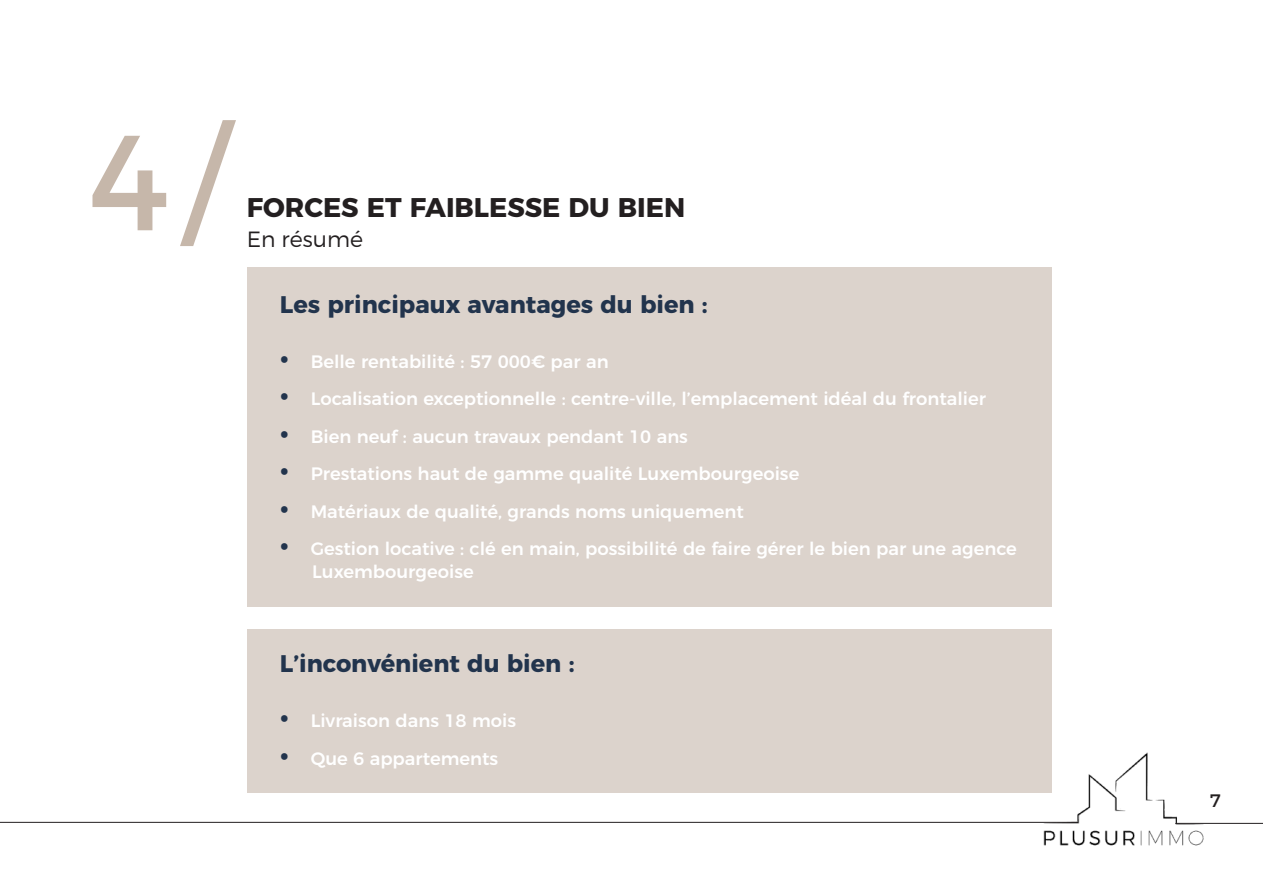
<style>
.page{position:relative;width:1263px;height:893px;background:#fff}
.page>*{position:absolute;margin:0;border:0;box-sizing:border-box;transform-origin:0 0}
.t1{font:135px "Montserrat";color:#c6b7aa}
.t2{font:700 27px "Montserrat";color:#231f20}
.t3{font:700 24px "Montserrat";color:#22344d}
.t4{font:300 22.05px "Montserrat";color:#231f20}
.t5{font:500 18px/22.5px "Montserrat";color:#fff}
.t6{font:18px "Montserrat";color:#231f20}
.s1{font-size:31.5px;color:#22344d}
</style>
<div class="page">
<div style="left:247px;top:629px;width:804px;height:164px;background:#dcd3cc"></div>
<div style="left:247px;top:267px;width:804px;height:340px;background:#dcd3cc"></div>
<img style="left:1040px;top:748px;width:169px;height:98px">
<hr style="left:0;top:822px;width:1078px;height:1px;background:#231f20">
<hr style="left:1175px;top:823px;width:88px;height:1px;background:#231f20">
<h1 class="t1" style="left:88px;top:74px;width:141px">4 /</h1>
<h2 class="t2" style="left:247px;top:186px;width:440px">FORCES ET FAIBLESSE DU BIEN</h2>
<p class="t4" style="left:247px;top:226px;width:118px">En résumé</p>
<h3 class="t3" style="left:280px;top:285px;width:429px">Les principaux avantages du bien :</h3>
<p class="t5" style="left:280px;top:348px;width:330px"><span class="s1">•</span> Belle rentabilité : 57 000€ par an</p>
<p class="t5" style="left:280px;top:386px;width:708px"><span class="s1">•</span> Localisation exceptionnelle : centre-ville, l’emplacement idéal du frontalier</p>
<p class="t5" style="left:280px;top:423px;width:410px"><span class="s1">•</span> Bien neuf : aucun travaux pendant 10 ans</p>
<p class="t5" style="left:280px;top:461px;width:521px"><span class="s1">•</span> Prestations haut de gamme qualité Luxembourgeoise</p>
<p class="t5" style="left:280px;top:498px;width:465px"><span class="s1">•</span> Matériaux de qualité, grands noms uniquement</p>
<p class="t5" style="left:312px;top:536px;width:706px;text-indent:-32px"><span class="s1">•</span> Gestion locative : clé en main, possibilité de faire gérer le bien par une agence<br>Luxembourgeoise</p>
<h3 class="t3" style="left:280px;top:644px;width:296px">L’inconvénient du bien :</h3>
<p class="t5" style="left:280px;top:708px;width:238px"><span class="s1">•</span> Livraison dans 18 mois</p>
<p class="t5" style="left:280px;top:745px;width:220px"><span class="s1">•</span> Que 6 appartements</p>
<p class="t6" style="left:1210px;top:786px;width:13px">7</p>
</div>
